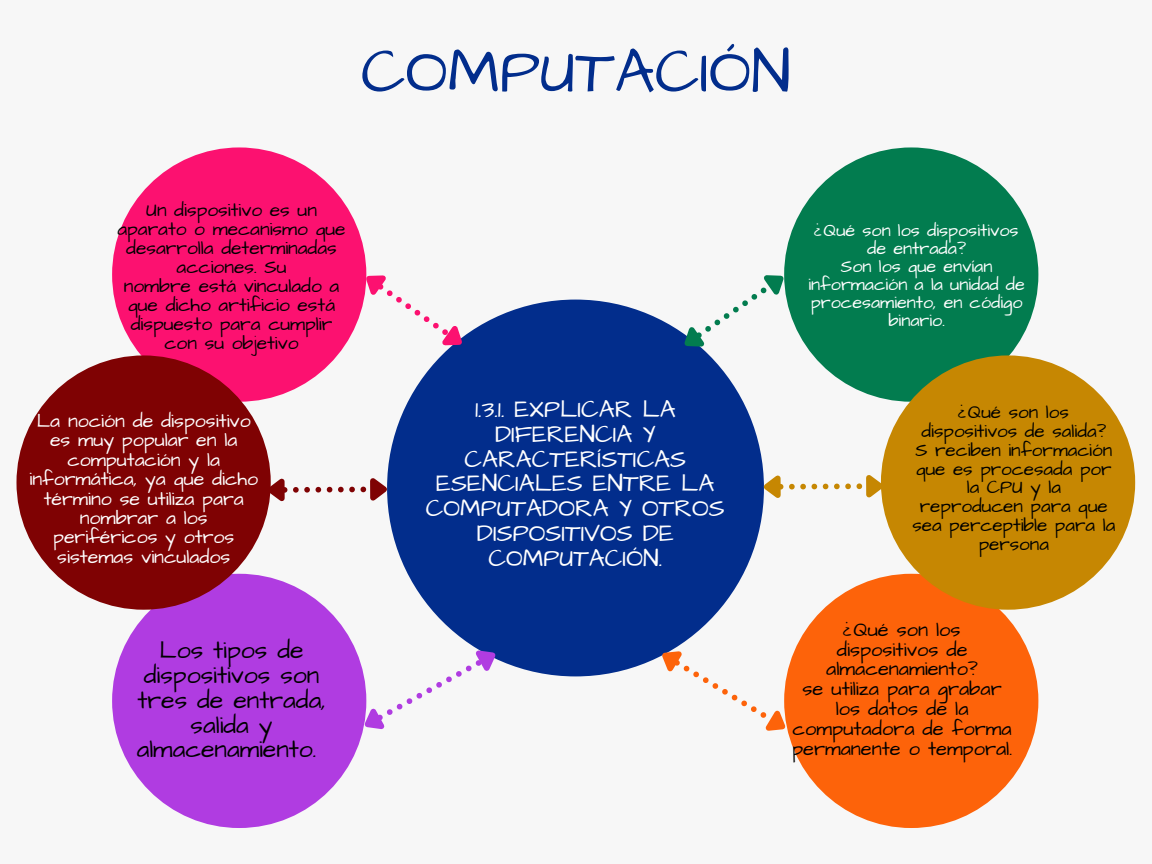
<style>
.page{position:relative;width:1152px;height:864px;background:#f7f7f7}
.page>*{position:absolute;margin:0;border:0;box-sizing:border-box;transform-origin:0 0}
.t1{font:63px "Architects Daughter";color:#022d8c}
.t2{font:24.9px/24.8px "Architects Daughter";color:#fff;text-align:center}
.t3{font:24.9px/24.8px "Architects Daughter";color:#000;text-align:center}
.t4{font:20.1px/20px "Architects Daughter";color:#000;text-align:center}
.t5{font:19.5px/19.4px "Architects Daughter";color:#fff;text-align:center}
.t6{font:19.2px/19px "Architects Daughter";color:#000;text-align:center}
.t7{font:18.9px/18.8px "Architects Daughter";color:#000;text-align:center}
.t8{font:18px/18px "Architects Daughter";color:#fff;text-align:center}
</style>
<div class="page">
<div style="left:387px;top:300px;width:377px;height:376px;background:#022d8c;border-radius:50%"></div>
<div style="left:112px;top:147px;width:254px;height:255px;background:#fc1170;border-radius:50%"></div>
<div style="left:112px;top:574px;width:254px;height:254px;background:#b03ce1;border-radius:50%"></div>
<div style="left:16px;top:355px;width:255px;height:255px;background:#7f0203;border-radius:50%"></div>
<div style="left:784px;top:147px;width:254px;height:255px;background:#027c4f;border-radius:50%"></div>
<div style="left:784px;top:574px;width:254px;height:254px;background:#fd630a;border-radius:50%"></div>
<div style="left:881px;top:355px;width:254px;height:255px;background:#c68702;border-radius:50%"></div>
<svg style="left:267px;top:473px;width:122px;height:37px"></svg>
<svg style="left:763px;top:470px;width:121px;height:37px"></svg>
<svg style="left:647px;top:637px;width:152px;height:111px"></svg>
<svg style="left:351px;top:636px;width:159px;height:110px"></svg>
<svg style="left:350px;top:260px;width:126px;height:104px"></svg>
<svg style="left:670px;top:261px;width:130px;height:104px"></svg>
<h1 class="t1" style="left:361px;top:29px;width:431px">COMPUTACIÓN</h1>
<p class="t6" style="left:117px;top:201px;width:230px">Un dispositivo es un aparato o mecanismo que desarrolla determinadas acciones. Su<br>nombre está vinculado a que dicho artificio está dispuesto para cumplir con su objetivo</p>
<p class="t5" style="left:29px;top:412px;width:230px">La noción de dispositivo es muy popular en la computación y la informática, ya que dicho término se utiliza para nombrar a los periféricos y otros sistemas vinculados</p>
<p class="t3" style="left:137px;top:639px;width:191px">Los tipos de dispositivos son tres de entrada, salida y almacenamiento.</p>
<p class="t2" style="left:426px;top:398px;width:300px">1.3.1. EXPLICAR LA<br>DIFERENCIA Y<br>CARACTERÍSTICAS<br>ESENCIALES ENTRE LA<br>COMPUTADORA Y OTROS<br>DISPOSITIVOS DE<br>COMPUTACIÓN.</p>
<p class="t8" style="left:808px;top:221px;width:218px">¿Qué son los dispositivos de entrada?<br>Son los que envían información a la unidad de procesamiento, en código binario.</p>
<p class="t7" style="left:912px;top:404px;width:204px">¿Qué son los dispositivos de salida?<br>S reciben información que es procesada por la CPU y la<br>reproducen para que sea perceptible para la persona</p>
<p class="t4" style="left:792px;top:620px;width:222px">¿Qué son los dispositivos de almacenamiento?<br>se utiliza para grabar los datos de la computadora de forma permanente o temporal.</p>
</div>
